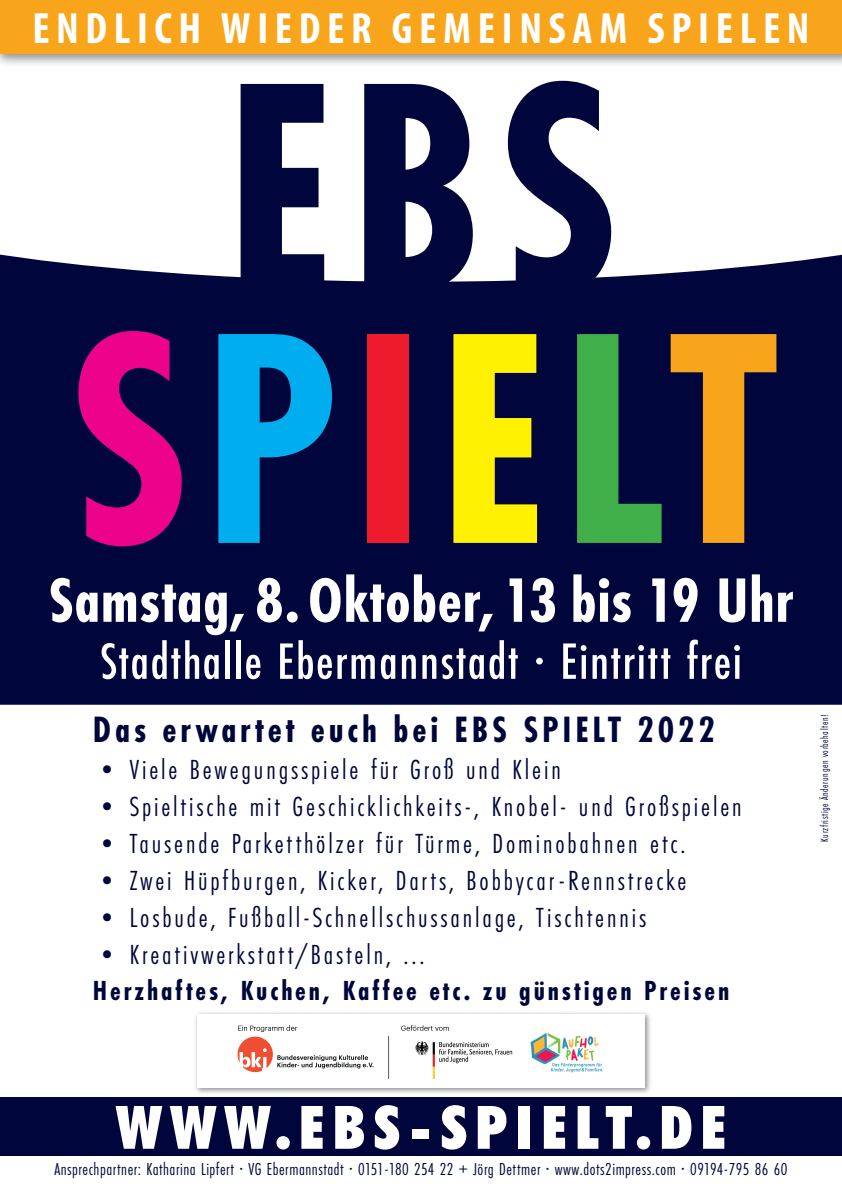
<style>
.page{position:relative;width:842px;height:1191px;background:#fff}
.page>*{position:absolute;margin:0;border:0;box-sizing:border-box;transform-origin:0 0}
.t1{font:700 313px/250.1px "Futura PT Cond";letter-spacing:.04em;color:#00063b;text-align:center}
.t2{font:700 65px "Futura PT Cond";letter-spacing:.01em;color:#fff}
.t3{font:900 condensed 60px "Futura BT";letter-spacing:.14em;color:#fff}
.t4{font:500 53px "Futura PT Cond";letter-spacing:.03em;color:#fff}
.t5{font:700 condensed 44px "Myriad Pro";letter-spacing:.15em;color:#fff}
.t6{font:700 38px "Futura PT Cond";letter-spacing:.1em;color:#00063b}
.t7{font:28.7px "Futura PT Cond";letter-spacing:.1em;color:#00063b}
.t8{font:700 28.7px "Futura PT Cond";letter-spacing:.1em;color:#00063b}
.t9{font:18px "Futura PT Cond";letter-spacing:.03em;color:#00063b}
.t10{font:11px "Futura PT Cond";letter-spacing:.05em;color:#00063b}
.s1{color:#ed028c}
.s2{color:#00aeef}
.s3{color:#ee1b2d}
.s4{color:#fff101}
.s5{color:#40ae49}
.s6{color:#f9a51b}
</style>
<div class="page">
<div style="left:0;top:254px;width:842px;height:450px;background:#00063b"></div>
<div style="left:0;top:1097px;width:842px;height:58px;background:#00063b"></div>
<div style="left:0;top:0;width:842px;height:67px;background:#231f20;opacity:.5"></div>
<div style="left:0;top:0;width:842px;height:54px;background:#f9a51b"></div>
<div style="left:194px;top:1010px;width:458px;height:85px;background:#231f20;opacity:.5"></div>
<img style="left:197px;top:1014px;width:448px;height:73px">
<h3 class="t5" style="left:32px;top:1px;width:779px">ENDLICH WIEDER GEMEINSAM SPIELEN</h3>
<h1 class="t1" style="left:67px;top:64px;width:711px">EBS<br><span class="s1">S</span><span class="s2">P</span><span class="s3">I</span><span class="s4">E</span><span class="s5">L</span><span class="s6">T</span></h1>
<h2 class="t2" style="left:48px;top:562px;width:747px">Samstag, 8. Oktober, 13 bis 19 Uhr</h2>
<h3 class="t4" style="left:100px;top:630px;width:643px">Stadthalle Ebermannstadt · Eintritt frei</h3>
<h3 class="t6" style="left:93px;top:707px;width:623px">Das erwartet euch bei EBS SPIELT 2022</h3>
<p class="t7" style="left:93px;top:753px;width:469px">• Viele Bewegungsspiele für Groß und Klein</p>
<p class="t7" style="left:93px;top:789px;width:650px">• Spieltische mit Geschicklichkeits-, Knobel- und Großspielen</p>
<p class="t7" style="left:93px;top:826px;width:594px">• Tausende Parketthölzer für Türme, Dominobahnen etc.</p>
<p class="t7" style="left:93px;top:863px;width:595px">• Zwei Hüpfburgen, Kicker, Darts, Bobbycar-Rennstrecke</p>
<p class="t7" style="left:93px;top:900px;width:555px">• Losbude, Fußball-Schnellschussanlage, Tischtennis</p>
<p class="t7" style="left:93px;top:937px;width:333px">• Kreativwerkstatt/Basteln, ...</p>
<p class="t8" style="left:93px;top:974px;width:638px">Herzhaftes, Kuchen, Kaffee etc. zu günstigen Preisen</p>
<p class="t10" style="left:818px;top:841px;width:129px;rotate:-90deg">Kurzfristige Änderungen vorbehalten!</p>
<h3 class="t3" style="left:116px;top:1091px;width:611px">WWW.EBS-SPIELT.DE</h3>
<p class="t9" style="left:54px;top:1159px;width:735px">Ansprechpartner: Katharina Lipfert · VG Ebermannstadt · 0151-180 254 22 + Jörg Dettmer · www.dots2impress.com · 09194-795 86 60</p>
</div>
